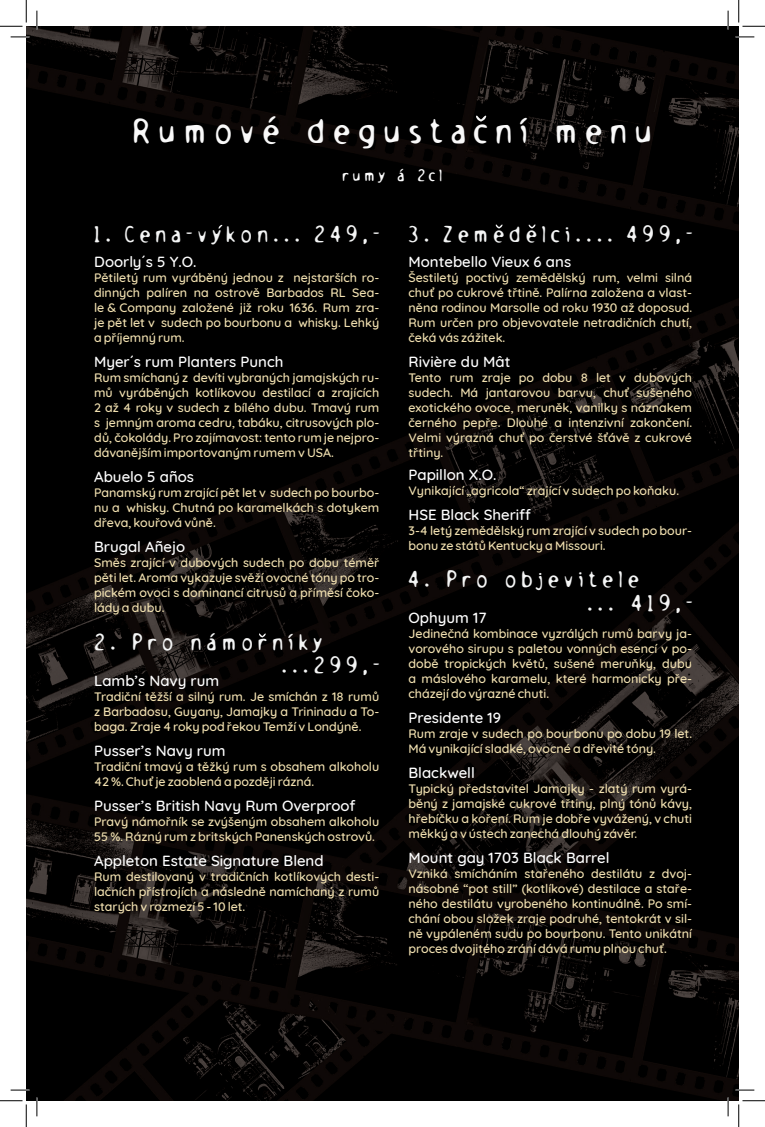
<style>
.page{position:relative;width:765px;height:1127px;background:#fff}
.page>*{position:absolute;margin:0;border:0;box-sizing:border-box;transform-origin:0 0}
.t1{font:35px "Holstein";letter-spacing:.25em;color:#f9f9f9}
.zeme_novy_nadpisy_rumak{font:22.5px "Holstein";letter-spacing:.25em;color:#f4f5f5}
.t2{font:16.25px "Holstein";letter-spacing:.25em;color:#fdfdfd}
.nadpis_rumak_vlevo{font:500 15px "Quicksand";color:#fff}
.zeme_novy_nadpisy_rumak-2{font:500 15px "Quicksand";color:#fff}
.nadpis_rumak{font:500 15px "Quicksand";color:#fff}
.text_rumak_popis{font:500 12.5px/15px "Quicksand";color:#f1e0b0;text-align:justify}
.nadpis_rumak-2{font:500 12.5px/15px "Quicksand";color:#f1e0b0;text-align:justify}
</style>
<div class="page">
<img style="left:26px;top:26px;width:712px;height:1074px">
<svg style="left:476px;top:116px;width:10px;height:5px"></svg>
<svg style="left:218px;top:225px;width:4px;height:4px"></svg>
<svg style="left:259px;top:633px;width:7px;height:4px"></svg>
<svg style="left:496px;top:224px;width:6px;height:4px"></svg>
<svg style="left:528px;top:224px;width:7px;height:4px"></svg>
<svg style="left:11px;top:36px;width:18px;height:2px"></svg>
<svg style="left:735px;top:36px;width:19px;height:2px"></svg>
<svg style="left:11px;top:1088px;width:18px;height:2px"></svg>
<svg style="left:735px;top:1088px;width:19px;height:2px"></svg>
<svg style="left:36px;top:11px;width:2px;height:18px"></svg>
<svg style="left:36px;top:1097px;width:2px;height:18px"></svg>
<svg style="left:727px;top:11px;width:2px;height:18px"></svg>
<svg style="left:727px;top:1097px;width:2px;height:18px"></svg>
<svg style="left:0;top:0;width:27px;height:27px"></svg>
<svg style="left:0;top:1100px;width:27px;height:26px"></svg>
<svg style="left:738px;top:0;width:27px;height:27px"></svg>
<svg style="left:738px;top:1100px;width:27px;height:26px"></svg>
<p class="t1" style="left:133px;top:109px;width:520px">Rumové degustacní menu</p>
<p class="t2" style="left:342px;top:165px;width:101px">rumy á 2cl</p>
<p class="zeme_novy_nadpisy_rumak" style="left:94px;top:220px;width:287px">1. Cena–vykon... 249,–</p>
<p class="zeme_novy_nadpisy_rumak-2" style="left:94px;top:249px;width:104px">Doorly´s 5 Y.O.</p>
<p class="text_rumak_popis" style="left:94px;top:269px;width:287px">Pětiletý rum vyráběný jednou z nejstarších ro&shy;dinných palíren na ostrově Barbados RL Sea&shy;le &amp; Company založené již roku 1636. Rum zra&shy;je pět let v sudech po bourbonu a whisky. Lehký a příjemný rum.</p>
<p class="nadpis_rumak_vlevo" style="left:94px;top:349px;width:191px">Myer´s rum Planters Punch</p>
<p class="text_rumak_popis" style="left:94px;top:369px;width:287px">Rum smíchaný z devíti vybraných jamajských ru&shy;mů vyráběných kotlíkovou destilací a zrajících 2 až 4 roky v sudech z bílého dubu. Tmavý rum s jemným aroma cedru, tabáku, citrusových plo&shy;dů, čokolády. Pro zajímavost: tento rum je nejpro&shy;dávanějším importovaným rumem v USA.</p>
<p class="nadpis_rumak_vlevo" style="left:94px;top:464px;width:101px">Abuelo 5 años</p>
<p class="text_rumak_popis" style="left:94px;top:484px;width:287px">Panamský rum zrající pět let v sudech po bourbo&shy;nu a whisky. Chutná po karamelkách s dotykem dřeva, kouřová vůně.</p>
<p class="nadpis_rumak" style="left:94px;top:534px;width:93px">Brugal Añejo</p>
<p class="text_rumak_popis" style="left:94px;top:554px;width:287px">Směs zrající v dubových sudech po dobu téměř pěti let. Aroma vykazuje svěží ovocné tóny po tro&shy;pickém ovoci s dominancí citrusů a příměsí čoko&shy;lády a dubu.</p>
<p class="zeme_novy_nadpisy_rumak" style="left:94px;top:628px;width:229px">2. Pro námorníky</p>
<p class="zeme_novy_nadpisy_rumak" style="left:282px;top:651px;width:99px">...299,–</p>
<p class="zeme_novy_nadpisy_rumak-2" style="left:94px;top:668px;width:127px">Lamb’s Navy rum</p>
<p class="text_rumak_popis" style="left:94px;top:687px;width:287px">Tradiční těžší a silný rum. Je smíchán z 18 rumů z Barbadosu, Guyany, Jamajky a Trininadu a To&shy;baga. Zraje 4 roky pod řekou Temží v Londýně.</p>
<p class="nadpis_rumak_vlevo" style="left:94px;top:738px;width:133px">Pusser’s Navy rum</p>
<p class="text_rumak_popis" style="left:94px;top:757px;width:287px">Tradiční tmavý a těžký rum s obsahem alkoholu<br>42 %. Chuť je zaoblená a později rázná.</p>
<p class="nadpis_rumak_vlevo" style="left:94px;top:793px;width:263px">Pusser’s British Navy Rum Overproof</p>
<p class="text_rumak_popis" style="left:94px;top:812px;width:287px">Pravý námořník se zvýšeným obsahem alkoholu<br>55 %. Rázný rum z britských Panenských ostrovů.</p>
<p class="nadpis_rumak_vlevo" style="left:94px;top:848px;width:231px">Appleton Estate Signature Blend</p>
<p class="text_rumak_popis" style="left:94px;top:867px;width:287px">Rum destilovaný v tradičních kotlíkových desti&shy;lačních přístrojích a následně namíchaný z rumů starých v rozmezí 5 - 10 let.</p>
<p class="zeme_novy_nadpisy_rumak" style="left:408px;top:220px;width:285px">3. Zemedelci.... 499,–</p>
<p class="nadpis_rumak_vlevo" style="left:408px;top:249px;width:164px">Montebello Vieux 6 ans</p>
<p class="text_rumak_popis" style="left:408px;top:269px;width:285px">Šestiletý poctivý zemědělský rum, velmi silná chuť po cukrové třtině. Palírna založena a vlast&shy;něna rodinou Marsolle od roku 1930 až doposud.<br>Rum určen pro objevovatele netradičních chutí, čeká vás zážitek.</p>
<p class="nadpis_rumak_vlevo" style="left:408px;top:349px;width:103px">Rivière du Mât</p>
<p class="nadpis_rumak-2" style="left:408px;top:369px;width:285px">Tento rum zraje po dobu 8 let v dubových sudech. Má jantarovou barvu, chuť sušeného exotického ovoce, meruněk, vanilky s náznakem černého pepře. Dlouhé a intenzivní zakončení.<br>Velmi výrazná chuť po čerstvé šťávě z cukrové třtiny.</p>
<p class="nadpis_rumak_vlevo" style="left:408px;top:462px;width:89px">Papillon X.O.</p>
<p class="text_rumak_popis" style="left:408px;top:481px;width:272px">Vynikající „agricola“ zrající v sudech po koňaku.</p>
<p class="nadpis_rumak_vlevo" style="left:408px;top:502px;width:124px">HSE Black Sheriff</p>
<p class="text_rumak_popis" style="left:408px;top:521px;width:285px">3-4 letý zemědělský rum zrající v sudech po bour&shy;bonu ze států Kentucky a Missouri.</p>
<p class="zeme_novy_nadpisy_rumak" style="left:408px;top:565px;width:231px">4. Pro objevitele</p>
<p class="zeme_novy_nadpisy_rumak" style="left:587px;top:588px;width:106px">... 419,–</p>
<p class="nadpis_rumak_vlevo" style="left:408px;top:605px;width:80px">Ophyum 17</p>
<p class="text_rumak_popis" style="left:408px;top:625px;width:285px">Jedinečná kombinace vyzrálých rumů barvy ja&shy;vorového sirupu s paletou vonných esencí v po&shy;době tropických květů, sušené meruňky, dubu a máslového karamelu, které harmonicky pře&shy;cházejí do výrazné chuti.</p>
<p class="nadpis_rumak_vlevo" style="left:408px;top:705px;width:94px">Presidente 19</p>
<p class="text_rumak_popis" style="left:408px;top:725px;width:285px">Rum zraje v sudech po bourbonu po dobu 19 let.<br>Má vynikající sladké, ovocné a dřevité tóny.</p>
<p class="nadpis_rumak_vlevo" style="left:408px;top:760px;width:68px">Blackwell</p>
<p class="text_rumak_popis" style="left:408px;top:780px;width:285px">Typický představitel Jamajky - zlatý rum vyrá&shy;běný z jamajské cukrové třtiny, plný tónů kávy, hřebíčku a koření. Rum je dobře vyvážený, v chuti měkký a v ústech zanechá dlouhý závěr.</p>
<p class="nadpis_rumak_vlevo" style="left:408px;top:845px;width:202px">Mount gay 1703 Black Barrel</p>
<p class="text_rumak_popis" style="left:408px;top:865px;width:285px">Vzniká smícháním stařeného destilátu z dvoj&shy;násobné “pot still” (kotlíkové) destilace a staře&shy;ného destilátu vyrobeného kontinuálně. Po smí&shy;chání obou složek zraje podruhé, tentokrát v sil&shy;ně vypáleném sudu po bourbonu. Tento unikátní proces dvojitého zrání dává rumu plnou chuť.</p>
</div>
